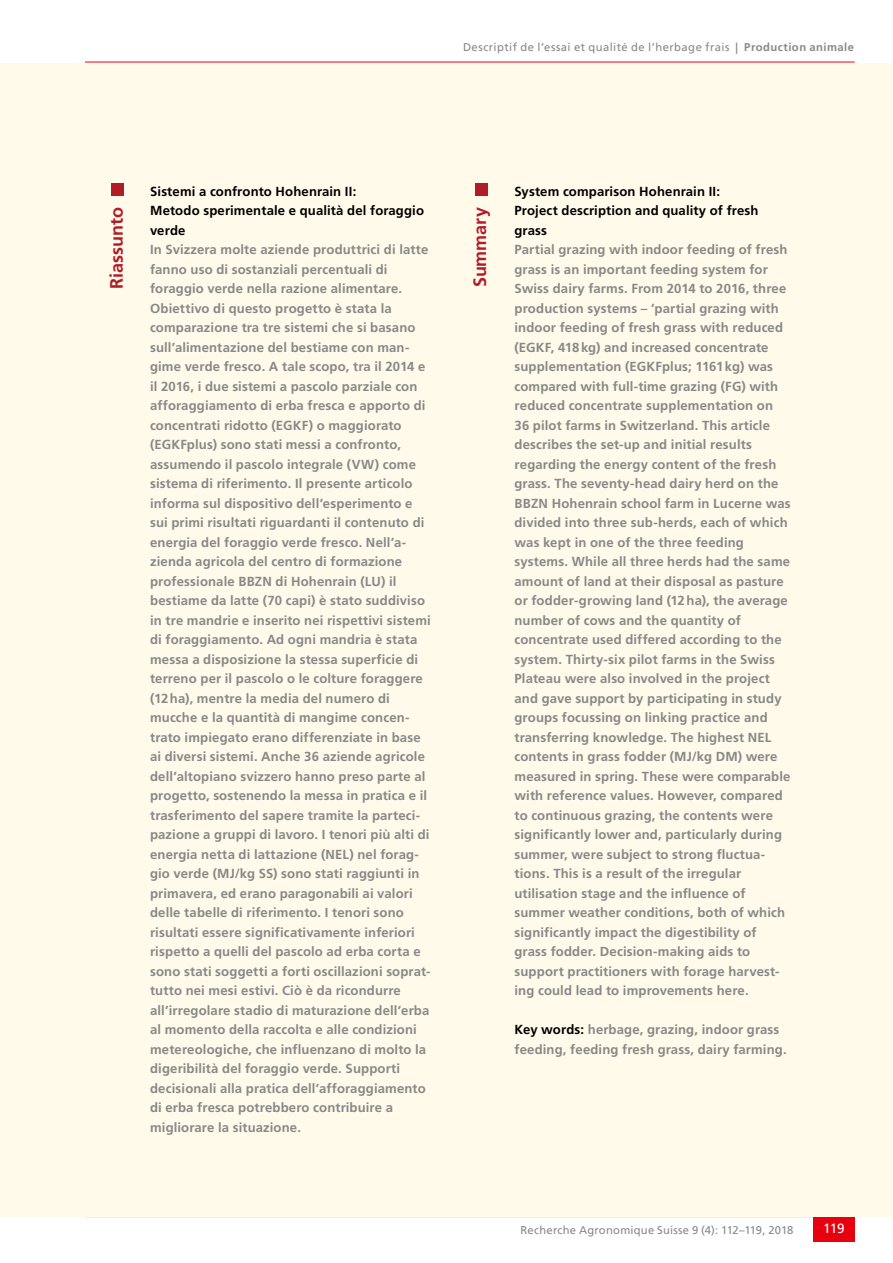
<style>
.page{position:relative;width:893px;height:1263px;background:#fff}
.page>*{position:absolute;margin:0;border:0;box-sizing:border-box;transform-origin:0 0}
.t1{font:700 18px "Frutiger LT Std";letter-spacing:-.005em;color:#b21c27}
.t2{font:13.5px "Frutiger LT Std";color:#fff}
.t3{font:700 13.2px/19.5px "Frutiger LT Std";letter-spacing:.01em;color:#878988}
.t4{font:700 13.2px/19.5px "Frutiger LT Std";letter-spacing:.01em;color:#000}
.t5{font:11.25px "Frutiger LT Std";letter-spacing:.03em;color:#878988}
.s1{font-weight:700}
.s2{color:#000}
</style>
<div class="page">
<hr style="left:85px;top:62px;width:770px;height:1px;background:#e7000e">
<hr style="left:85px;top:1216px;width:770px;height:1px;background:#e7000e">
<div style="left:813px;top:1216px;width:42px;height:26px;background:#e7000e"></div>
<div style="left:0;top:63px;width:893px;height:1153px;background:#fffaea"></div>
<div style="left:111px;top:183px;width:13px;height:13px;background:#b21c27"></div>
<div style="left:475px;top:183px;width:13px;height:13px;background:#b21c27"></div>
<p class="t5" style="left:463px;top:40px;width:393px">Descriptif de l’essai et qualité de l’herbage frais <span class="s1">| Production animale</span></p>
<p class="t4" style="left:150px;top:181px;width:275px">Sistemi a confronto Hohenrain II:<br>Metodo sperimentale e qualità del foraggio verde</p>
<p class="t3" style="left:150px;top:240px;width:282px">In Svizzera molte aziende produttrici di latte fanno uso di sostanziali percentuali di foraggio verde nella razione alimentare.<br>Obiettivo di questo progetto è stata la comparazione tra tre sistemi che si basano sull’alimentazione del bestiame con man&shy;gime verde fresco. A tale scopo, tra il 2014 e il 2016, i due sistemi a pascolo parziale con afforaggiamento di erba fresca e apporto di concentrati ridotto (EGKF) o maggiorato (EGKFplus) sono stati messi a confronto, assumendo il pascolo integrale (VW) come sistema di riferimento. Il presente articolo informa sul dispositivo dell’esperimento e sui primi risultati riguardanti il contenuto di energia del foraggio verde fresco. Nell’a&shy;zienda agricola del centro di formazione professionale BBZN di Hohenrain (LU) il bestiame da latte (70 capi) è stato suddiviso in tre mandrie e inserito nei rispettivi sistemi di foraggiamento. Ad ogni mandria è stata messa a disposizione la stessa superficie di terreno per il pascolo o le colture foraggere (12ha), mentre la media del numero di mucche e la quantità di mangime concen&shy;trato impiegato erano differenziate in base ai diversi sistemi. Anche 36 aziende agricole dell’altopiano svizzero hanno preso parte al progetto, sostenendo la messa in pratica e il trasferimento del sapere tramite la parteci&shy;pazione a gruppi di lavoro. I tenori più alti di energia netta di lattazione (NEL) nel forag&shy;gio verde (MJ/kg SS) sono stati raggiunti in primavera, ed erano paragonabili ai valori delle tabelle di riferimento. I tenori sono risultati essere significativamente inferiori rispetto a quelli del pascolo ad erba corta e sono stati soggetti a forti oscillazioni soprat&shy;tutto nei mesi estivi. Ciò è da ricondurre all’irregolare stadio di maturazione dell’erba al momento della raccolta e alle condizioni metereologiche, che influenzano di molto la digeribilità del foraggio verde. Supporti decisionali alla pratica dell’afforaggiamento di erba fresca potrebbero contribuire a migliorare la situazione.</p>
<h1 class="t1" style="left:106px;top:289px;width:83px;rotate:-90deg">Riassunto</h1>
<h1 class="t1" style="left:469px;top:287px;width:82px;rotate:-90deg">Summary</h1>
<p class="t4" style="left:514px;top:181px;width:246px">System comparison Hohenrain II:<br>Project description and quality of fresh grass</p>
<p class="t3" style="left:514px;top:240px;width:278px">Partial grazing with indoor feeding of fresh grass is an important feeding system for Swiss dairy farms. From 2014 to 2016, three production systems – ’partial grazing with indoor feeding of fresh grass with reduced (EGKF, 418kg) and increased concentrate supplementation (EGKFplus; 1161kg) was compared with full-time grazing (FG) with reduced concentrate supplementation on 36 pilot farms in Switzerland. This article describes the set-up and initial results regarding the energy content of the fresh grass. The seventy-head dairy herd on the BBZN Hohenrain school farm in Lucerne was divided into three sub-herds, each of which was kept in one of the three feeding systems. While all three herds had the same amount of land at their disposal as pasture or fodder-growing land (12ha), the average number of cows and the quantity of concentrate used differed according to the system. Thirty-six pilot farms in the Swiss Plateau were also involved in the project and gave support by participating in study groups focussing on linking practice and transferring knowledge. The highest NEL contents in grass fodder (MJ/kg DM) were measured in spring. These were comparable with reference values. However, compared to continuous grazing, the contents were significantly lower and, particularly during summer, were subject to strong fluctua&shy;tions. This is a result of the irregular utilisation stage and the influence of summer weather conditions, both of which significantly impact the digestibility of grass fodder. Decision-making aids to support practitioners with forage harvest&shy;ing could lead to improvements here.</p>
<p class="t3" style="left:514px;top:1020px;width:274px"><span class="s2">Key words:</span> herbage, grazing, indoor grass feeding, feeding fresh grass, dairy farming.</p>
<p class="t5" style="left:521px;top:1223px;width:274px">Recherche Agronomique Suisse 9 (4): 112–119, 2018</p>
<p class="t2" style="left:823px;top:1221px;width:23px">119</p>
</div>
